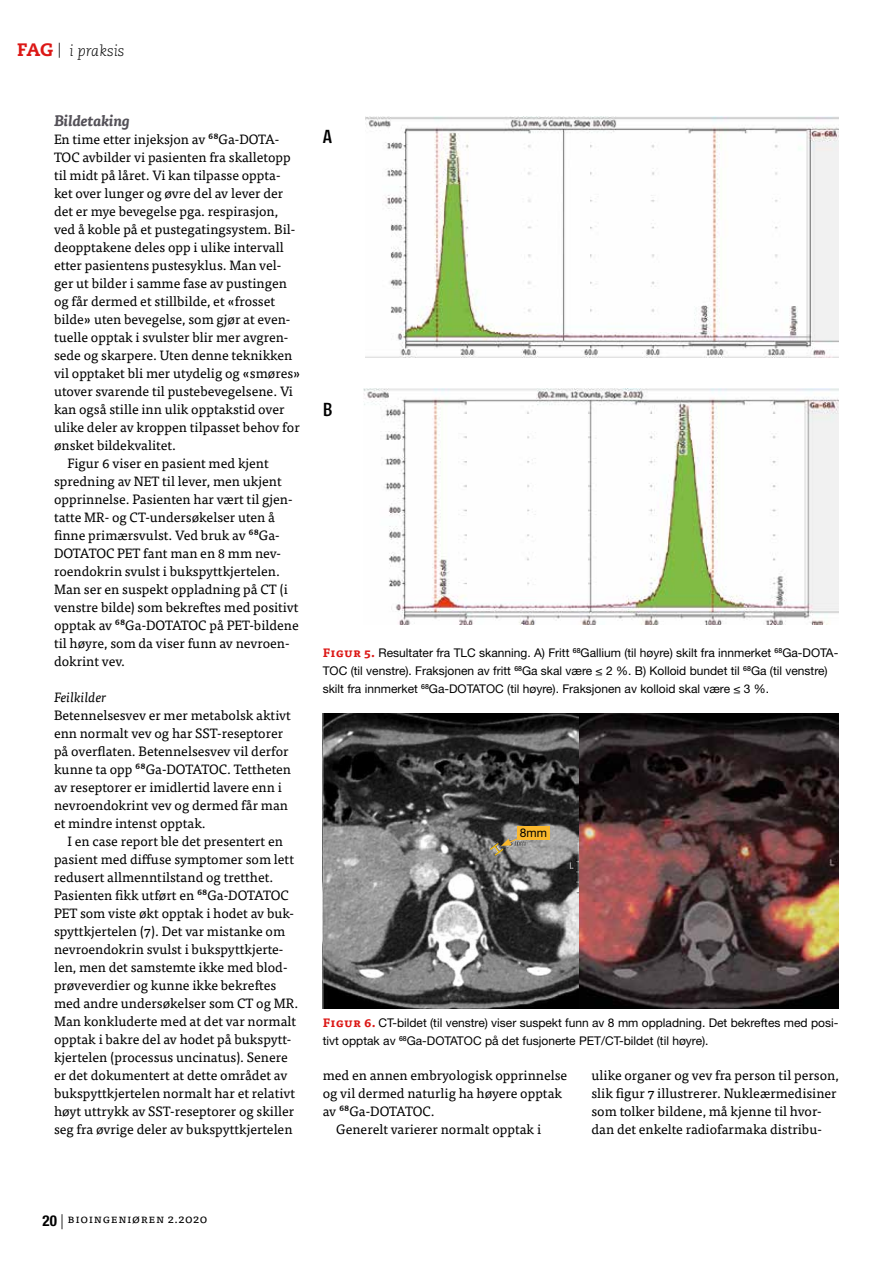
<style>
.page{position:relative;width:893px;height:1263px;background:#fff}
.page>*{position:absolute;margin:0;border:0;box-sizing:border-box;transform-origin:0 0}
.t1{font:500 21px "Urbana";color:#000;scale:.96 1}
.t2{font:italic 300 15px "Caecilia LT Std";color:#000}
.t3{font:italic 700 15px "Tisa Pro";color:#545158}
.t4{font:13.5px/18px "Tisa Pro";color:#000}
.t5{font:italic 13.5px "Tisa Pro";color:#000}
.t6{font:12px/18px "Helvetica Neue LT Pro";color:#000}
.t7{font:12px "Tisa Pro";letter-spacing:.05em;color:#000}
.s1{font-weight:800;font-style:normal;font-size:18px;color:#dc1715}
.s2{font-family:"Tisa Pro";font-weight:700;color:#dc1715}
.s3{font-family:"Helvetica Neue LT Pro";font-weight:700;font-stretch:condensed;font-size:15px}
.s4{font-family:"Helvetica Neue LT Pro";font-weight:300;font-size:15px}
</style>
<div class="page">
<img style="left:366px;top:117px;width:472px;height:241px">
<img style="left:364px;top:388px;width:475px;height:237px">
<img style="left:323px;top:714px;width:516px;height:295px">
<div style="left:518px;top:826px;width:32px;height:14px;background:#fab82d"></div>
<svg style="left:489px;top:836px;width:32px;height:21px"></svg>
<p class="t2" style="left:17px;top:43px;width:109px"><span class="s1">FAG</span> | i praksis</p>
<p class="t3" style="left:54px;top:109px;width:77px">Bildetaking</p>
<p class="t4" style="left:54px;top:129px;width:227px">En time etter injeksjon av 68Ga-DOTA-</p>
<p class="t4" style="left:54px;top:147px;width:238px">TOC avbilder vi pasienten fra skalletopp</p>
<p class="t4" style="left:54px;top:165px;width:228px">til midt på låret. Vi kan tilpasse oppta-</p>
<p class="t4" style="left:54px;top:183px;width:231px">ket over lunger og øvre del av lever der</p>
<p class="t4" style="left:54px;top:201px;width:226px">det er mye bevegelse pga. respirasjon,</p>
<p class="t4" style="left:54px;top:219px;width:243px">ved å koble på et pustegatingsystem. Bil-</p>
<p class="t4" style="left:54px;top:237px;width:231px">deopptakene deles opp i ulike intervall</p>
<p class="t4" style="left:54px;top:255px;width:229px">etter pasientens pustesyklus. Man vel-</p>
<p class="t4" style="left:54px;top:273px;width:234px">ger ut bilder i samme fase av pustingen</p>
<p class="t4" style="left:54px;top:291px;width:223px">og får dermed et stillbilde, et «frosset</p>
<p class="t4" style="left:54px;top:309px;width:238px">bilde» uten bevegelse, som gjør at even-</p>
<p class="t4" style="left:54px;top:327px;width:236px">tuelle opptak i svulster blir mer avgren-</p>
<p class="t4" style="left:54px;top:345px;width:240px">sede og skarpere. Uten denne teknikken</p>
<p class="t4" style="left:54px;top:363px;width:248px">vil opptaket bli mer utydelig og «smøres»</p>
<p class="t4" style="left:54px;top:381px;width:240px">utover svarende til pustebevegelsene. Vi</p>
<p class="t4" style="left:54px;top:399px;width:232px">kan også stille inn ulik opptakstid over</p>
<p class="t4" style="left:54px;top:417px;width:247px">ulike deler av kroppen tilpasset behov for</p>
<p class="t4" style="left:54px;top:435px;width:123px">ønsket bildekvalitet.</p>
<p class="t4" style="left:68px;top:453px;width:203px">Figur 6 viser en pasient med kjent</p>
<p class="t4" style="left:54px;top:471px;width:229px">spredning av NET til lever, men ukjent</p>
<p class="t4" style="left:54px;top:489px;width:240px">opprinnelse. Pasienten har vært til gjen-</p>
<p class="t4" style="left:54px;top:507px;width:223px">tatte MR- og CT-undersøkelser uten å</p>
<p class="t4" style="left:54px;top:525px;width:227px">finne primærsvulst. Ved bruk av 68Ga-</p>
<p class="t4" style="left:54px;top:543px;width:229px">DOTATOC PET fant man en 8 mm nev-</p>
<p class="t4" style="left:54px;top:561px;width:227px">roendokrin svulst i bukspyttkjertelen.</p>
<p class="t4" style="left:54px;top:579px;width:235px">Man ser en suspekt oppladning på CT (i</p>
<p class="t4" style="left:54px;top:597px;width:246px">venstre bilde) som bekreftes med positivt</p>
<p class="t4" style="left:54px;top:615px;width:246px">opptak av 68Ga-DOTATOC på PET-bildene</p>
<p class="t4" style="left:54px;top:633px;width:237px">til høyre, som da viser funn av nevroen-</p>
<p class="t4" style="left:54px;top:651px;width:72px">dokrint vev.</p>
<p class="t5" style="left:54px;top:687px;width:54px">Feilkilder</p>
<p class="t4" style="left:54px;top:705px;width:239px">Betennelsesvev er mer metabolsk aktivt enn normalt vev og har SST-reseptorer på overflaten. Betennelsesvev vil derfor kunne ta opp 68Ga-DOTATOC. Tettheten av reseptorer er imidlertid lavere enn i nevroendokrint vev og dermed får man et mindre intenst opptak.</p>
<p class="t4" style="left:54px;top:831px;width:246px;text-indent:14px">I en case report ble det presentert en pasient med diffuse symptomer som lett redusert allmenntilstand og tretthet.<br>Pasienten fikk utført en 68Ga-DOTATOC PET som viste økt opptak i hodet av buk&shy;spyttkjertelen (7). Det var mistanke om nevroendokrin svulst i bukspyttkjerte&shy;len, men det samstemte ikke med blod&shy;prøveverdier og kunne ikke bekreftes med andre undersøkelser som CT og MR.<br>Man konkluderte med at det var normalt opptak i bakre del av hodet på bukspytt&shy;kjertelen (processus uncinatus). Senere er det dokumentert at dette området av bukspyttkjertelen normalt har et relativt høyt uttrykk av SST-reseptorer og skiller seg fra øvrige deler av bukspyttkjertelen</p>
<h1 class="t1" style="left:323px;top:126px;width:11px">A</h1>
<h1 class="t1" style="left:323px;top:398px;width:12px">B</h1>
<p class="t6" style="left:323px;top:644px;width:517px"><span class="s2">Figur 5.</span> Resultater fra TLC skanning. A) Fritt <sup>68</sup>Gallium (til høyre) skilt fra innmerket <sup>68</sup>Ga-DOTA-<br>TOC (til venstre). Fraksjonen av fritt <sup>68</sup>Ga skal være ≤ 2 %. B) Kolloid bundet til <sup>68</sup>Ga (til venstre) skilt fra innmerket <sup>68</sup>Ga-DOTATOC (til høyre). Fraksjonen av kolloid skal være ≤ 3 %.</p>
<p class="t6" style="left:520px;top:824px;width:29px">8mm</p>
<p class="t6" style="left:323px;top:1014px;width:517px"><span class="s2">Figur 6.</span> CT-bildet (til venstre) viser suspekt funn av 8 mm oppladning. Det bekreftes med posi&shy;tivt opptak av <sup>68</sup>Ga-DOTATOC på det fusjonerte PET/CT-bildet (til høyre).</p>
<p class="t4" style="left:323px;top:1065px;width:246px">med en annen embryologisk opprinnelse</p>
<p class="t4" style="left:323px;top:1083px;width:241px">og vil dermed naturlig ha høyere opptak</p>
<p class="t4" style="left:323px;top:1101px;width:113px">av 68Ga-DOTATOC.</p>
<p class="t4" style="left:336px;top:1119px;width:206px">Generelt varierer normalt opptak i</p>
<p class="t4" style="left:591px;top:1065px;width:249px">ulike organer og vev fra person til person, slik figur 7 illustrerer. Nukleærmedisiner som tolker bildene, må kjenne til hvor&shy;dan det enkelte radiofarmaka distribu-</p>
<p class="t7" style="left:43px;top:1209px;width:166px"><span class="s3">20</span> <span class="s4">|</span> Bioingeniøren 2.2020</p>
</div>
